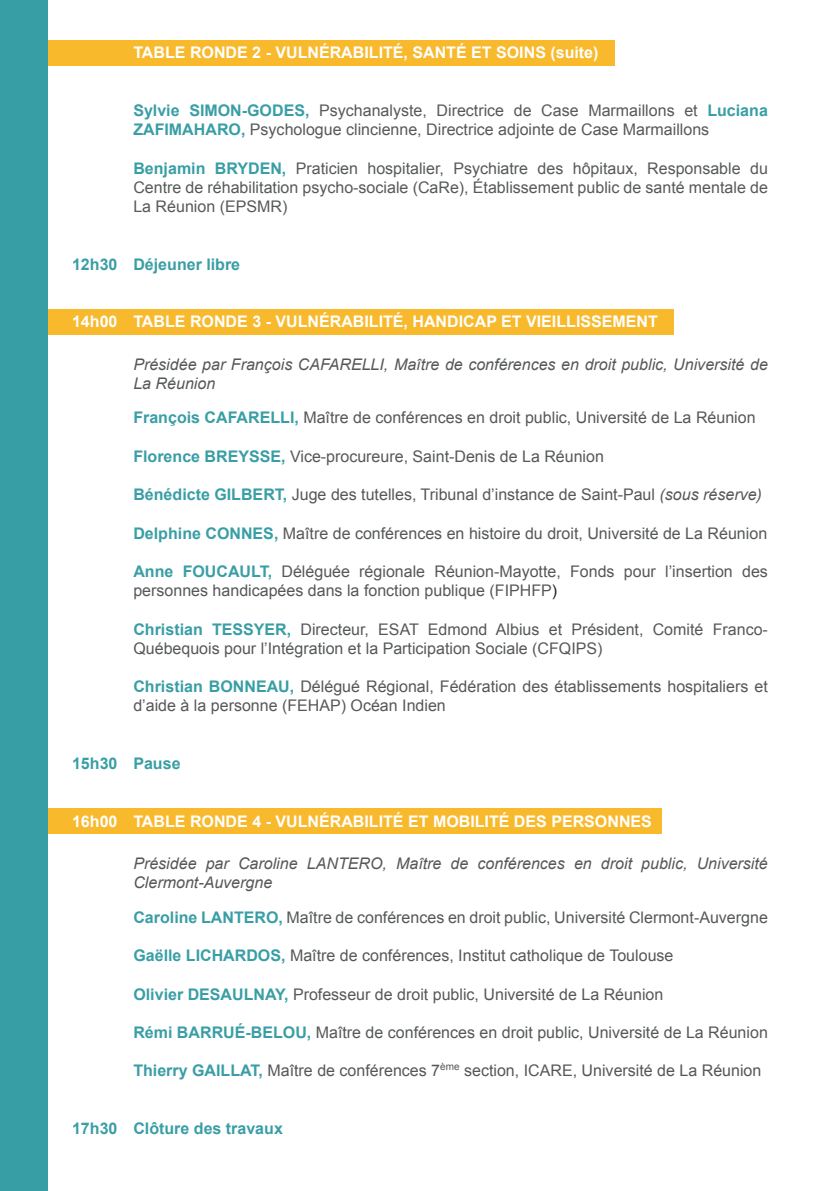
<style>
.page{position:relative;width:840px;height:1191px;background:#fff}
.page>*{position:absolute;margin:0;border:0;box-sizing:border-box;transform-origin:0 0}
.t1{font:16px/19.2px "Arial";color:#555859}
.t2{font:16px/19.2px "Arial";color:#565a59}
.t3{font:italic 16px/19.2px "Arial";color:#555859}
.t4{font:700 16px "Arial";color:#fff}
.t5{font:700 16px "Arial";color:#399ea5}
.s1{font-weight:700;color:#399ea5}
.s2{font-style:italic}
.s3{color:#231f20}
.s4{color:#545758}
</style>
<div class="page">
<div style="left:0;top:808px;width:660px;height:25px;background:#f8b92c"></div>
<div style="left:0;top:309px;width:672px;height:25px;background:#f8b92c"></div>
<div style="left:0;top:40px;width:613px;height:26px;background:#f8b92c"></div>
<div style="left:0;top:0;width:48px;height:1191px;background:#389ea5"></div>
<p class="t4" style="left:133px;top:42px;width:466px">TABLE RONDE 2 - VULNÉRABILITÉ, SANTÉ ET SOINS (suite)</p>
<p class="t2" style="left:133px;top:101px;width:635px"><span class="s1">Sylvie SIMON-GODES,</span> Psychanalyste, Directrice de Case Marmaillons et <span class="s1">Luciana<br>ZAFIMAHARO,</span> Psychologue clincienne, Directrice adjointe de Case Marmaillons</p>
<p class="t2" style="left:133px;top:159px;width:635px;text-align:justify"><span class="s1">Benjamin BRYDEN,</span> Praticien hospitalier, Psychiatre des hôpitaux, Responsable du Centre de réhabilitation psycho-sociale (CaRe), Établissement public de santé mentale de La Réunion (EPSMR)</p>
<p class="t5" style="left:72px;top:253px;width:47px">12h30</p>
<p class="t4" style="left:72px;top:311px;width:47px">14h00</p>
<p class="t5" style="left:133px;top:253px;width:108px">Déjeuner libre</p>
<p class="t4" style="left:133px;top:311px;width:525px">TABLE RONDE 3 - VULNÉRABILITÉ, HANDICAP ET VIEILLISSEMENT</p>
<p class="t3" style="left:133px;top:355px;width:635px">Présidée par François CAFARELLI, Maître de conférences en droit public, Université de<br>La Réunion</p>
<p class="t1" style="left:133px;top:408px;width:623px"><span class="s1">François CAFARELLI,</span> Maître de conférences en droit public, Université de La Réunion</p>
<p class="t1" style="left:133px;top:447px;width:472px"><span class="s1">Florence BREYSSE,</span> Vice-procureure, Saint-Denis de La Réunion</p>
<p class="t1" style="left:133px;top:485px;width:629px"><span class="s1">Bénédicte GILBERT,</span> Juge des tutelles, Tribunal d’instance de Saint-Paul <span class="s2">(sous réserve)</span></p>
<p class="t1" style="left:133px;top:523px;width:635px"><span class="s1">Delphine CONNES,</span> Maître de conférences en histoire du droit, Université de La Réunion</p>
<p class="t1" style="left:133px;top:562px;width:635px"><span class="s1">Anne FOUCAULT,</span> Déléguée régionale Réunion-Mayotte, Fonds pour l’insertion des personnes handicapées dans la fonction publique (FIPHFP<span class="s3">)</span></p>
<p class="t1" style="left:133px;top:619px;width:635px"><span class="s1">Christian TESSYER,</span> Directeur, ESAT Edmond Albius et Président, Comité Franco-<br>Québequois pour l’Intégration et la Participation Sociale (CFQIPS)</p>
<p class="t1" style="left:133px;top:677px;width:635px"><span class="s1">Christian BONNEAU,</span> Délégué Régional, Fédération des établissements hospitaliers et d’aide à la personne (FEHAP) Océan Indien</p>
<p class="t5" style="left:72px;top:753px;width:47px">15h30</p>
<p class="t5" style="left:133px;top:753px;width:49px">Pause</p>
<p class="t4" style="left:72px;top:810px;width:47px">16h00</p>
<p class="t4" style="left:133px;top:810px;width:519px">TABLE RONDE 4 - VULNÉRABILITÉ ET MOBILITÉ DES PERSONNES</p>
<p class="t3" style="left:133px;top:854px;width:635px">Présidée par Caroline LANTERO, Maître de conférences en droit public, Université<br>Clermont-Auvergne</p>
<p class="t1" style="left:133px;top:907px;width:635px"><span class="s1">Caroline LANTERO,</span> Maître de conférences en droit public, Université Clermont-Auvergne</p>
<p class="t1" style="left:133px;top:946px;width:541px"><span class="s1">Gaëlle LICHARDOS,</span> Maître de conférences, Institut catholique de Toulouse</p>
<p class="t1" style="left:133px;top:984px;width:531px"><span class="s1">Olivier DESAULNAY,</span> Professeur de droit public, Université de La Réunion</p>
<p class="t1" style="left:133px;top:1023px;width:635px"><span class="s1">Rémi BARRUÉ-BELOU,</span> Maître de conférences en droit public, Université de La Réunion</p>
<p class="t1" style="left:133px;top:1061px;width:629px"><span class="s1">Thierry GAILLAT,</span> Maître de conférences 7<sup>ème</sup> section, ICARE, <span class="s4">Université de La Réunion</span></p>
<p class="t5" style="left:72px;top:1117px;width:47px">17h30</p>
<p class="t5" style="left:133px;top:1117px;width:151px">Clôture des travaux</p>
</div>
